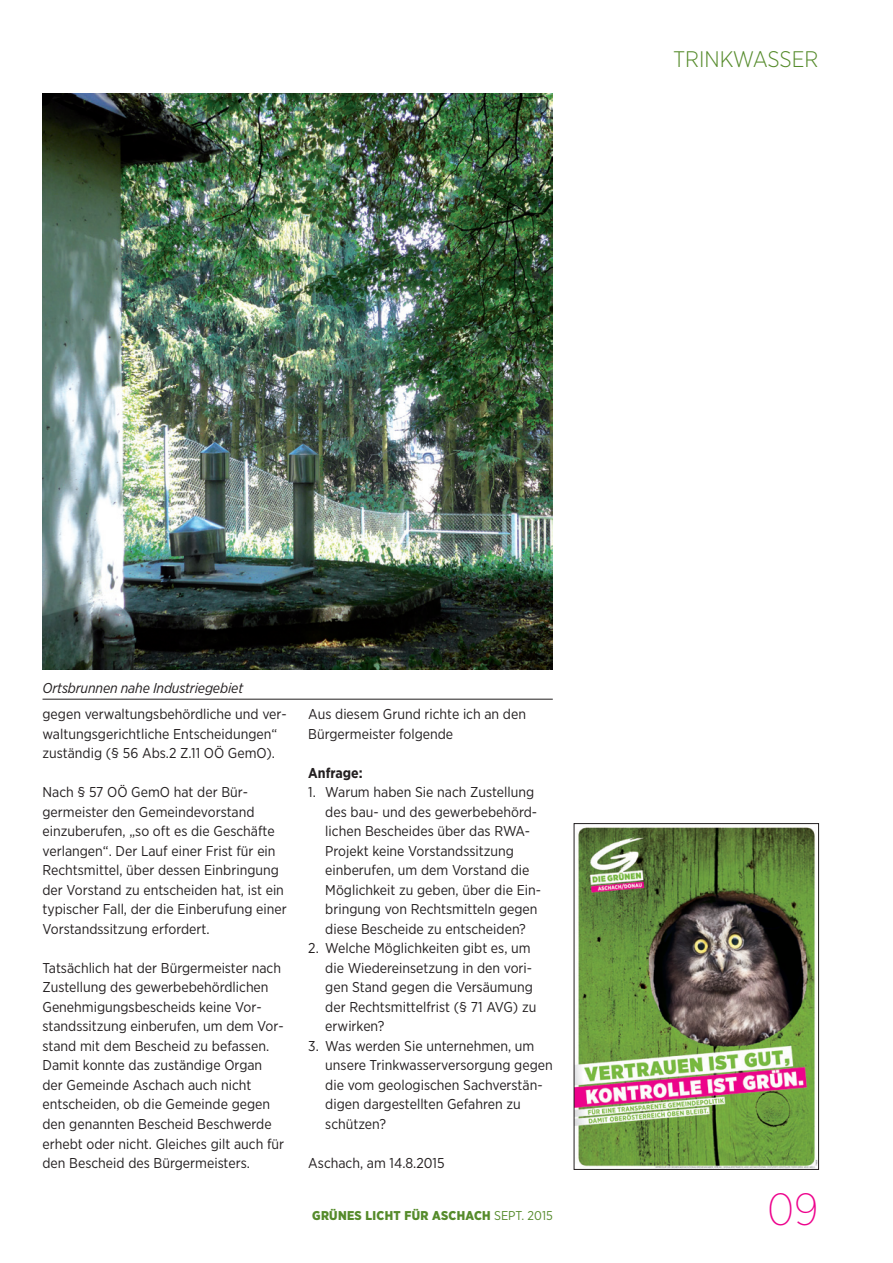
<style>
.page{position:relative;width:893px;height:1263px;background:#fff}
.page>*{position:absolute;margin:0;border:0;box-sizing:border-box;transform-origin:0 0}
.t1{font:200 45px "Gotham Narrow";color:#ed028c}
.t2{font:300 22.5px "Gotham Narrow";color:#558b2b}
.gz_2012_text_n{font:14.25px/19.5px "Gotham Narrow";color:#231f20}
.gz_2012_text_n-2{font:italic 14.25px "Gotham Narrow";letter-spacing:-.01em;color:#231f20}
.gz_2012_text_n-3{font:700 14.25px "Gotham Narrow";color:#231f20}
.t3{font:900 12.75px "Gotham Narrow";letter-spacing:.025em;color:#558b2b}
.s1{font-weight:400}
</style>
<div class="page">
<img style="left:576px;top:827px;width:241px;height:341px">
<div style="left:574px;top:823px;width:245px;height:347px;border:1px solid #231f20"></div>
<img style="left:43px;top:94px;width:510px;height:576px">
<hr style="left:43px;top:699px;width:510px;height:1px;background:#231f20">
<p class="t2" style="left:673px;top:45px;width:147px">TRINKWASSER</p>
<p class="gz_2012_text_n-2" style="left:43px;top:679px;width:202px">Ortsbrunnen nahe Industriegebiet</p>
<p class="gz_2012_text_n" style="left:43px;top:704px;width:246px">gegen verwaltungsbehördliche und ver&shy;waltungsgerichtliche Entscheidungen“ zuständig (§ 56 Abs.2 Z.11 OÖ GemO).</p>
<p class="gz_2012_text_n" style="left:43px;top:782px;width:246px">Nach § 57 OÖ GemO hat der Bür&shy;germeister den Gemeindevorstand einzuberufen, „so oft es die Geschäfte verlangen“. Der Lauf einer Frist für ein Rechtsmittel, über dessen Einbringung der Vorstand zu entscheiden hat, ist ein typischer Fall, der die Einberufung einer Vorstandssitzung erfordert.</p>
<p class="gz_2012_text_n" style="left:43px;top:958px;width:243px">Tatsächlich hat der Bürgermeister nach Zustellung des gewerbebehördlichen Genehmigungsbescheids keine Vor&shy;standssitzung einberufen, um dem Vor&shy;stand mit dem Bescheid zu befassen.<br>Damit konnte das zuständige Organ der Gemeinde Aschach auch nicht entscheiden, ob die Gemeinde gegen den genannten Bescheid Beschwerde erhebt oder nicht. Gleiches gilt auch für den Bescheid des Bürgermeisters.</p>
<p class="gz_2012_text_n" style="left:308px;top:704px;width:219px">Aus diesem Grund richte ich an den<br>Bürgermeister folgende</p>
<p class="gz_2012_text_n-3" style="left:308px;top:764px;width:56px">Anfrage:</p>
<p class="gz_2012_text_n" style="left:325px;top:782px;width:217px;text-indent:-17px">1. Warum haben Sie nach Zustellung des bau- und des gewerbebehörd&shy;lichen Bescheides über das RWA-Projekt keine Vorstandssitzung einberufen, um dem Vorstand die Möglichkeit zu geben, über die Ein&shy;bringung von Rechtsmitteln gegen diese Bescheide zu entscheiden?</p>
<p class="gz_2012_text_n" style="left:325px;top:938px;width:213px;text-indent:-17px">2. Welche Möglichkeiten gibt es, um die Wiedereinsetzung in den vori&shy;gen Stand gegen die Versäumung der Rechtsmittelfrist (§ 71 AVG) zu erwirken?</p>
<p class="gz_2012_text_n" style="left:325px;top:1036px;width:229px;text-indent:-17px">3. Was werden Sie unternehmen, um unsere Trinkwasserversorgung gegen die vom geologischen Sachverstän&shy;digen dargestellten Gefahren zu schützen?</p>
<p class="gz_2012_text_n" style="left:308px;top:1153px;width:138px">Aschach, am 14.8.2015</p>
<p class="t3" style="left:312px;top:1207px;width:242px">GRÜNES LICHT FÜR ASCHACH <span class="s1">SEPT. 2015</span></p>
<p class="t1" style="left:767px;top:1181px;width:53px">09</p>
</div>
